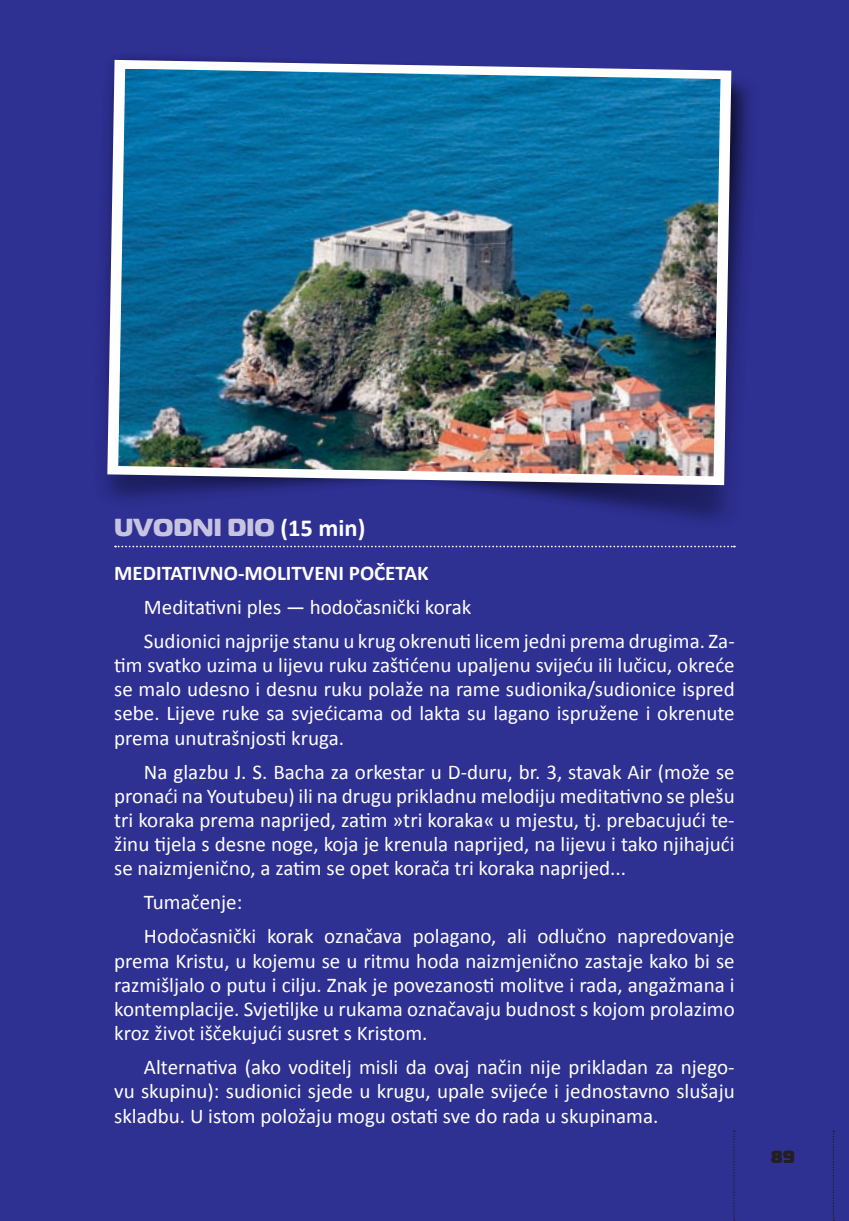
<style>
.page{position:relative;width:849px;height:1221px;background:#fff}
.page>*{position:absolute;margin:0;border:0;box-sizing:border-box;transform-origin:0 0}
.t1{font:800 24.5px "Magistral";color:#c6c4e1}
.t2{font:21px/24.2px "Calibri";color:#fff;text-align:justify}
.t3{font:700 21px "Calibri";color:#fff}
.t4{font:800 17.5px "Magistral";color:#231f20}
.s1{font-family:"Calibri";font-weight:700;color:#fff}
</style>
<div class="page">
<div style="left:0;top:0;width:848px;height:1220px;background:#2e3092"></div>
<img style="left:80px;top:49px;width:685px;height:488px">
<svg style="left:107px;top:60px;width:624px;height:425px"></svg>
<img style="left:118px;top:69px;width:602px;height:407px">
<svg style="left:115px;top:545px;width:619px;height:2px"></svg>
<svg style="left:832px;top:1130px;width:2px;height:90px"></svg>
<svg style="left:733px;top:1130px;width:1px;height:90px"></svg>
<p class="t1" style="left:114px;top:511px;width:252px">UVODNI DIO <span class="s1">(15 min)</span></p>
<p class="t3" style="left:114px;top:559px;width:316px">MEDITATIVNO-MOLITVENI POČETAK</p>
<p class="t2" style="left:144px;top:590px;width:592px;line-height:34.1px">Meditativni ples — hodočasnički korak<br>Sudionici najprije stanu u krug okrenuti licem jedni prema drugima. Za-</p>
<p class="t2" style="left:114px;top:653px;width:622px">tim svatko uzima u lijevu ruku zaštićenu upaljenu svijeću ili lučicu, okreće se malo udesno i desnu ruku polaže na rame sudionika/sudionice ispred sebe. Lijeve ruke sa svjećicama od lakta su lagano ispružene i okrenute prema unutrašnjosti kruga.</p>
<p class="t2" style="left:114px;top:759px;width:622px;text-indent:30px">Na glazbu J. S. Bacha za orkestar u D-duru, br. 3, stavak Air (može se pronaći na Youtubeu) ili na drugu prikladnu melodiju meditativno se plešu tri koraka prema naprijed, zatim »tri koraka« u mjestu, tj. prebacujući te&shy;žinu tijela s desne noge, koja je krenula naprijed, na lijevu i tako njihajući se naizmjenično, a zatim se opet korača tri koraka naprijed...</p>
<p class="t2" style="left:144px;top:885px;width:592px;line-height:34.1px">Tumačenje:<br>Hodočasnički korak označava polagano, ali odlučno napredovanje</p>
<p class="t2" style="left:114px;top:948px;width:622px">prema Kristu, u kojemu se u ritmu hoda naizmjenično zastaje kako bi se razmišljalo o putu i cilju. Znak je povezanosti molitve i rada, angažmana i kontemplacije. Svjetiljke u rukama označavaju budnost s kojom prolazimo kroz život iščekujući susret s Kristom.</p>
<p class="t2" style="left:114px;top:1055px;width:622px;text-indent:30px">Alternativa (ako voditelj misli da ovaj način nije prikladan za njego&shy;vu skupinu): sudionici sjede u krugu, upale svijeće i jednostavno slušaju skladbu. U istom položaju mogu ostati sve do rada u skupinama.</p>
<p class="t4" style="left:770px;top:1145px;width:25px">89</p>
</div>
